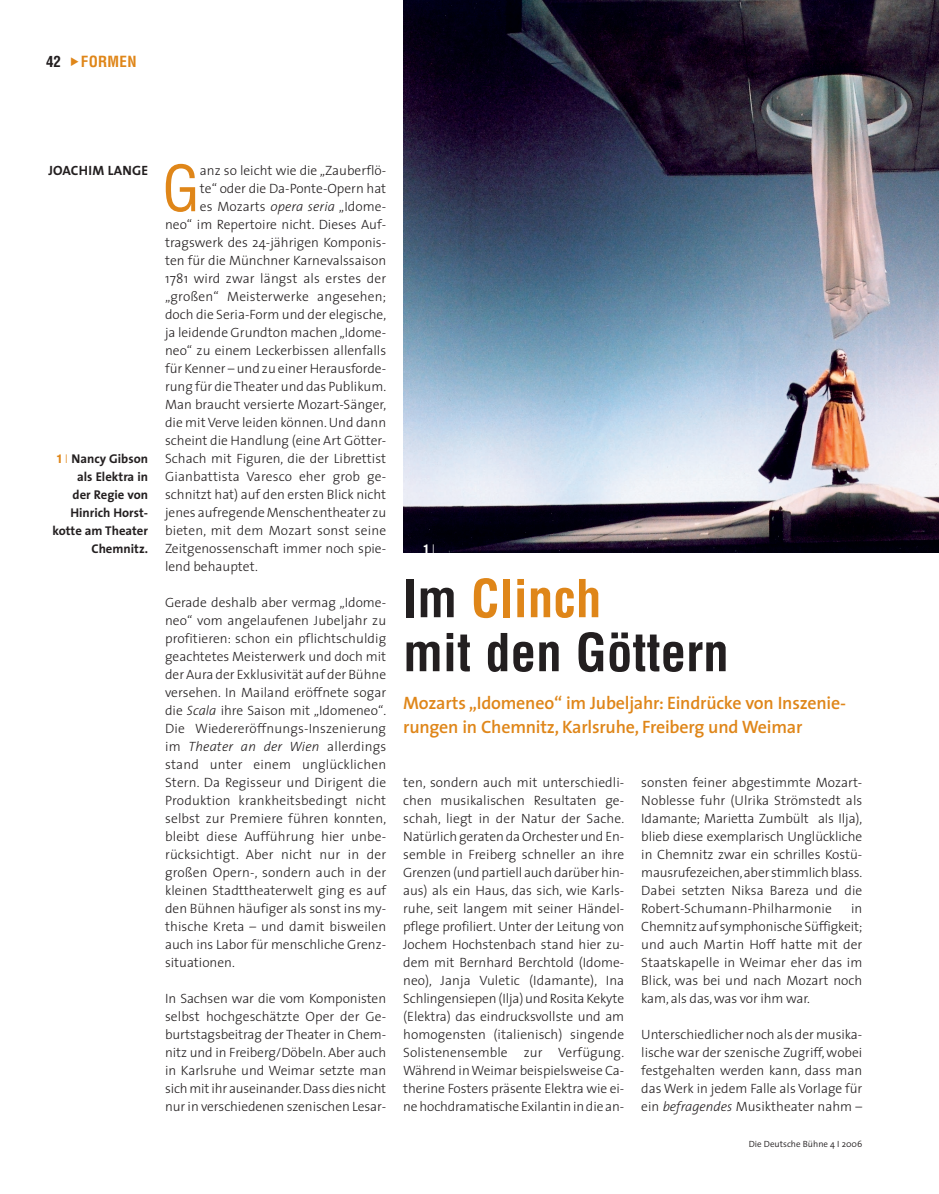
<style>
.page{position:relative;width:939px;height:1194px;background:#fff}
.page>*{position:absolute;margin:0;border:0;box-sizing:border-box;transform-origin:0 0}
.t1{font:condensed 61.5px "Helvetica";color:#df8619}
.t2{font:700 condensed 51px/54px "Helvetica";color:#231f20}
.t3{font:600 18px/24px "The Sans";letter-spacing:-.01em;color:#df8619}
.t4{font:700 condensed 15px "Helvetica";letter-spacing:.02em;color:#df8619}
.t5{font:700 condensed 15px "Helvetica";color:#231f20}
.t6{font:300 13.5px/18px "The Sans";color:#231f20;text-align:justify}
.t7{font:700 13.5px "The Sans";letter-spacing:.01em;color:#231f20}
.t8{font:700 12.75px/18px "The Sans";color:#231f20;text-align:right}
.t9{font:900 condensed 11.7px "Helvetica";color:#fff}
.t10{font:300 9px "The Sans";color:#231f20}
.s1{font-family:"Helvetica";font-weight:900;font-stretch:condensed;font-size:11.7px;color:#df8619}
.s2{font-weight:200;color:#df8619}
.s3{font-style:italic}
.s4{font-family:"The Sans";font-weight:200;font-stretch:normal;font-size:12.75px}
.s5{color:#df8619}
</style>
<div class="page">
<img style="left:403px;top:0;width:536px;height:553px">
<p class="t5" style="left:46px;top:56px;width:17px">42</p>
<p class="t4" style="left:81px;top:56px;width:57px">FORMEN</p>
<p class="t7" style="left:49px;top:165px;width:101px">JOACHIM LANGE</p>
<p class="t8" style="left:52px;top:451px;width:97px"><span class="s1">1</span> <span class="s2">I</span> Nancy Gibson als Elektra in<br>der Regie von<br>Hinrich Horst&shy;kotte am Theater<br>Chemnitz.</p>
<h1 class="t1" style="left:162px;top:165px;width:39px">G</h1>
<p class="t6" style="left:200px;top:163px;width:188px">anz so leicht wie die „Zauberflö-</p>
<p class="t6" style="left:200px;top:181px;width:188px">te“ oder die Da-Ponte-Opern hat</p>
<p class="t6" style="left:200px;top:199px;width:188px">es Mozarts <span class="s3">opera seria</span> „Idome-</p>
<p class="t6" style="left:165px;top:217px;width:223px">neo“ im Repertoire nicht. Dieses Auf-</p>
<p class="t6" style="left:165px;top:235px;width:223px">tragswerk des 24-jährigen Komponis-</p>
<p class="t6" style="left:165px;top:253px;width:223px">ten für die Münchner Karnevalssaison</p>
<p class="t6" style="left:165px;top:271px;width:223px">1781 wird zwar längst als erstes der</p>
<p class="t6" style="left:165px;top:289px;width:223px">„großen“ Meisterwerke angesehen;</p>
<p class="t6" style="left:165px;top:307px;width:223px">doch die Seria-Form und der elegische,</p>
<p class="t6" style="left:165px;top:325px;width:223px">ja leidende Grundton machen „Idome-</p>
<p class="t6" style="left:165px;top:343px;width:223px">neo“ zu einem Leckerbissen allenfalls</p>
<p class="t6" style="left:165px;top:361px;width:223px">für Kenner – und zu einer Herausforde-</p>
<p class="t6" style="left:165px;top:379px;width:223px">rung für die Theater und das Publikum.</p>
<p class="t6" style="left:165px;top:397px;width:223px">Man braucht versierte Mozart-Sänger,</p>
<p class="t6" style="left:165px;top:415px;width:223px">die mit Verve leiden können. Und dann</p>
<p class="t6" style="left:165px;top:433px;width:223px">scheint die Handlung (eine Art Götter-</p>
<p class="t6" style="left:165px;top:451px;width:223px">Schach mit Figuren, die der Librettist</p>
<p class="t6" style="left:165px;top:469px;width:223px">Gianbattista Varesco eher grob ge-</p>
<p class="t6" style="left:165px;top:487px;width:223px">schnitzt hat) auf den ersten Blick nicht</p>
<p class="t6" style="left:165px;top:505px;width:223px">jenes aufregende Menschentheater zu</p>
<p class="t6" style="left:165px;top:523px;width:223px">bieten, mit dem Mozart sonst seine</p>
<p class="t6" style="left:165px;top:541px;width:223px">Zeitgenossenschaft immer noch spie-</p>
<p class="t6" style="left:165px;top:559px;width:94px">lend behauptet.</p>
<p class="t6" style="left:165px;top:595px;width:223px">Gerade deshalb aber vermag „Idome&shy;neo“ vom angelaufenen Jubeljahr zu profitieren: schon ein pflichtschuldig geachtetes Meisterwerk und doch mit der Aura der Exklusivität auf der Bühne versehen. In Mailand eröffnete sogar die <span class="s3">Scala</span> ihre Saison mit „Idomeneo“.<br>Die Wiedereröffnungs-Inszenierung im <span class="s3">Theater an der Wien</span> allerdings stand unter einem unglücklichen Stern. Da Regisseur und Dirigent die Produktion krankheitsbedingt nicht selbst zur Premiere führen konnten, bleibt diese Aufführung hier unbe&shy;rücksichtigt. Aber nicht nur in der großen Opern-, sondern auch in der kleinen Stadttheaterwelt ging es auf den Bühnen häufiger als sonst ins my&shy;thische Kreta – und damit bisweilen auch ins Labor für menschliche Grenz&shy;situationen.</p>
<p class="t6" style="left:165px;top:991px;width:223px">In Sachsen war die vom Komponisten selbst hochgeschätzte Oper der Ge&shy;burtstagsbeitrag der Theater in Chem&shy;nitz und in Freiberg/Döbeln. Aber auch in Karlsruhe und Weimar setzte man sich mit ihr auseinander.Dass dies nicht nur in verschiedenen szenischen Lesar-</p>
<p class="t9" style="left:423px;top:544px;width:13px">1<span class="s4">I</span></p>
<h2 class="t2" style="left:403px;top:576px;width:327px">Im <span class="s5">Clinch<br></span>mit den Göttern</h2>
<h3 class="t3" style="left:403px;top:693px;width:444px">Mozarts „Idomeneo“ im Jubeljahr: Eindrücke von Inszenie&shy;rungen in Chemnitz, Karlsruhe, Freiberg und Weimar</h3>
<p class="t6" style="left:403px;top:775px;width:223px">ten, sondern auch mit unterschiedli&shy;chen musikalischen Resultaten ge&shy;schah, liegt in der Natur der Sache.<br>Natürlich geraten da Orchester und En&shy;semble in Freiberg schneller an ihre Grenzen (und partiell auch darüber hin&shy;aus) als ein Haus, das sich, wie Karls&shy;ruhe, seit langem mit seiner Händel&shy;pflege profiliert. Unter der Leitung von Jochem Hochstenbach stand hier zu&shy;dem mit Bernhard Berchtold (Idome&shy;neo), Janja Vuletic (Idamante), Ina Schlingensiepen (Ilja) und Rosita Kekyte (Elektra) das eindrucksvollste und am homogensten (italienisch) singende Solistenensemble zur Verfügung.<br>Während in Weimar beispielsweise Ca&shy;therine Fosters präsente Elektra wie ei&shy;ne hochdramatische Exilantin in die an-</p>
<p class="t6" style="left:641px;top:775px;width:223px">sonsten feiner abgestimmte Mozart-Noblesse fuhr (Ulrika Strömstedt als Idamante; Marietta Zumbült als Ilja), blieb diese exemplarisch Unglückliche in Chemnitz zwar ein schrilles Kostü&shy;mausrufezeichen,aber stimmlich blass.<br>Dabei setzten Niksa Bareza und die Robert-Schumann-Philharmonie</p>
<p class="t6" style="left:641px;top:901px;width:223px;text-indent:210px">in Chemnitz auf symphonische Süffigkeit; und auch Martin Hoff hatte mit der Staatskapelle in Weimar eher das im Blick, was bei und nach Mozart noch kam, als das, was vor ihm war.</p>
<p class="t6" style="left:641px;top:1027px;width:223px">Unterschiedlicher noch als der musika&shy;lische war der szenische Zugriff, wobei festgehalten werden kann, dass man das Werk in jedem Falle als Vorlage für ein <span class="s3">befragendes</span> Musiktheater nahm –</p>
<p class="t10" style="left:749px;top:1141px;width:115px">Die Deutsche Bühne 4 I 2006</p>
</div>
